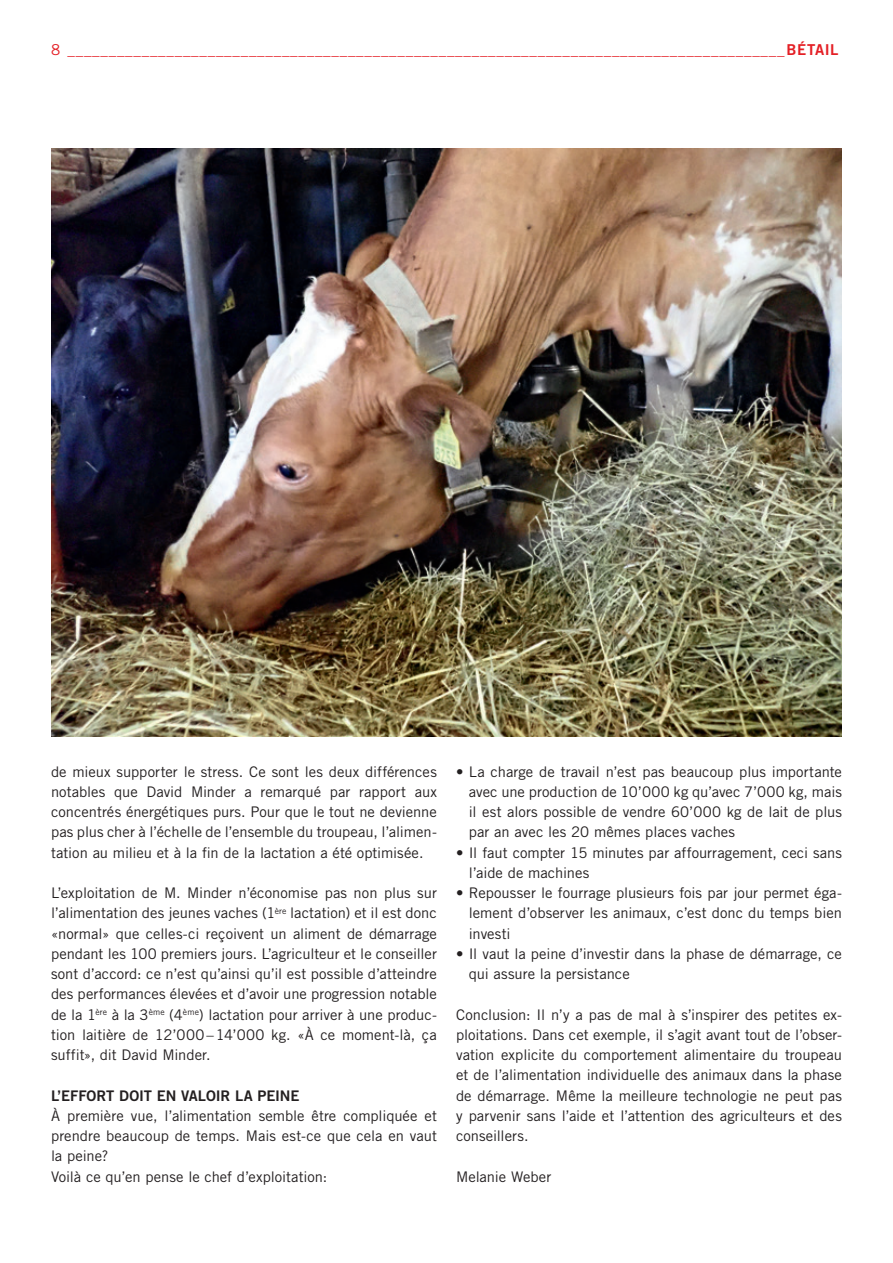
<style>
.page{position:relative;width:893px;height:1263px;background:#fff}
.page>*{position:absolute;margin:0;border:0;box-sizing:border-box;transform-origin:0 0}
.t1{font:15px "Trade Gothic LT";color:#e41f25}
.t2{font:14.7px/20.2px "Trade Gothic LT";color:#231f20;text-align:justify}
.t3{font:14.7px "Trade Gothic LT Bold Two";letter-spacing:-.005em;color:#231f20}
.s1{font-family:"Trade Gothic LT Bold Two"}
</style>
<div class="page">
<img style="left:51px;top:149px;width:791px;height:587px">
<p class="t1" style="left:51px;top:40px;width:789px">8 _______________________________________________________________________________________<span class="s1">BÉTAIL</span></p>
<p class="t2" style="left:51px;top:761px;width:387px">de mieux supporter le stress. Ce sont les deux différences notables que David Minder a remarqué par rapport aux concentrés énergétiques purs. Pour que le tout ne devienne pas plus cher à l’échelle de l’ensemble du troupeau, l’alimen&shy;tation au milieu et à la fin de la lactation a été optimisée.</p>
<p class="t2" style="left:51px;top:883px;width:387px">L’exploitation de M. Minder n’économise pas non plus sur l’alimentation des jeunes vaches (1<sup>ère</sup> lactation) et il est donc «normal» que celles-ci reçoivent un aliment de démarrage pendant les 100 premiers jours. L’agriculteur et le conseiller sont d’accord: ce n’est qu’ainsi qu’il est possible d’atteindre des performances élevées et d’avoir une progression notable de la 1<sup>ère</sup> à la 3<sup>ème</sup> (4<sup>ème</sup>) lactation pour arriver à une produc&shy;tion laitière de 12’000–14’000 kg. «À ce moment-là, ça suffit», dit David Minder.</p>
<p class="t3" style="left:51px;top:1086px;width:250px">L’EFFORT DOIT EN VALOIR LA PEINE</p>
<p class="t2" style="left:51px;top:1105px;width:387px;text-align:left">À première vue, l’alimentation semble être compliquée et prendre beaucoup de temps. Mais est-ce que cela en vaut la peine?<br>Voilà ce qu’en pense le chef d’exploitation:</p>
<p class="t2" style="left:469px;top:761px;width:375px;text-indent:-13px">• La charge de travail n’est pas beaucoup plus importante avec une production de 10’000 kg qu’avec 7’000 kg, mais il est alors possible de vendre 60’000 kg de lait de plus par an avec les 20 mêmes places vaches</p>
<p class="t2" style="left:469px;top:842px;width:375px;text-indent:-13px">• Il faut compter 15 minutes par affourragement, ceci sans l’aide de machines</p>
<p class="t2" style="left:469px;top:883px;width:375px;text-indent:-13px">• Repousser le fourrage plusieurs fois par jour permet éga&shy;lement d’observer les animaux, c’est donc du temps bien investi</p>
<p class="t2" style="left:469px;top:943px;width:375px;text-indent:-13px">• Il vaut la peine d’investir dans la phase de démarrage, ce qui assure la persistance</p>
<p class="t2" style="left:456px;top:1004px;width:387px">Conclusion: Il n’y a pas de mal à s’inspirer des petites ex&shy;ploitations. Dans cet exemple, il s’agit avant tout de l’obser&shy;vation explicite du comportement alimentaire du troupeau et de l’alimentation individuelle des animaux dans la phase de démarrage. Même la meilleure technologie ne peut pas y parvenir sans l’aide et l’attention des agriculteurs et des conseillers.</p>
<p class="t2" style="left:456px;top:1166px;width:97px">Melanie Weber</p>
</div>
